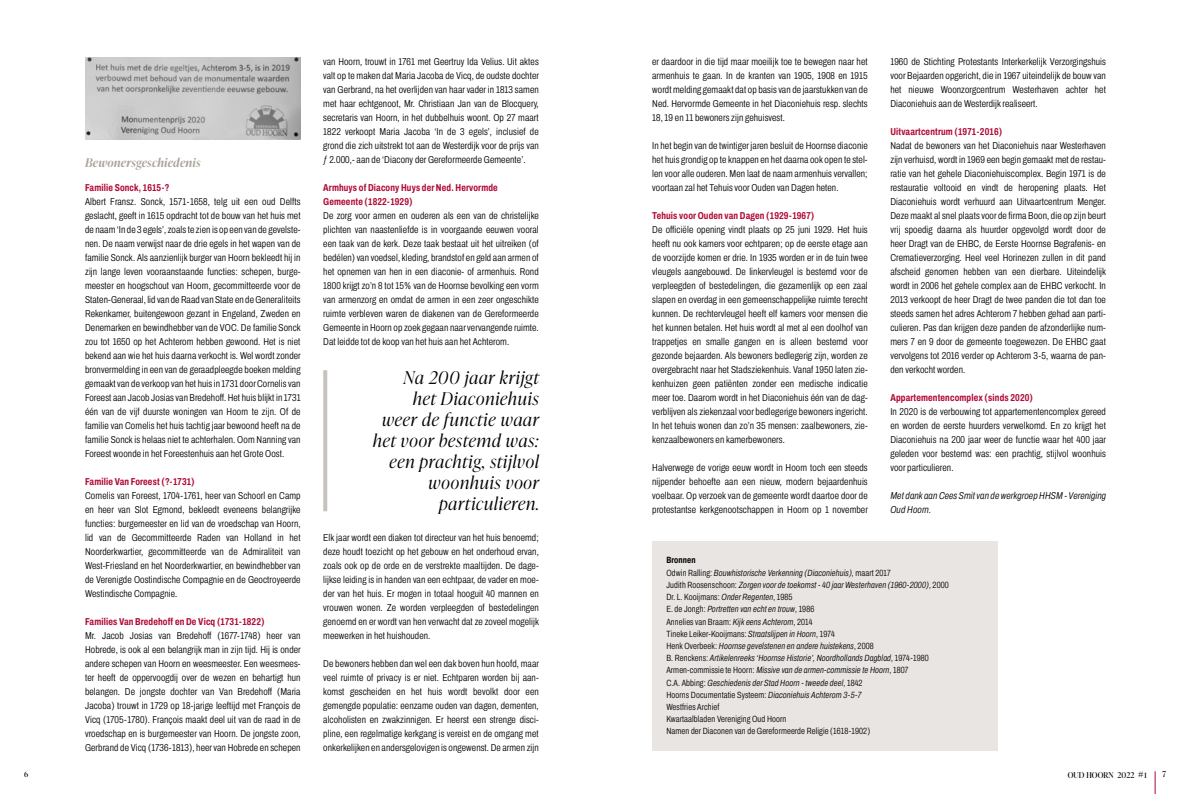
<style>
.page{position:relative;width:1191px;height:794px;background:#fff}
.page>*{position:absolute;margin:0;border:0;box-sizing:border-box;transform-origin:0 0}
.t1{font:italic 300 17.5px/21px "Ivy Presto Display";letter-spacing:.05em;color:#000;text-align:right}
.t2{font:italic 600 12px "Ivy Presto Display";letter-spacing:.015em;color:#aca49a}
.t3{font:300 10px/14px "Archivo Condensed";letter-spacing:.01em;color:#000;text-align:justify}
.t4{font:700 10px/14px "Archivo Condensed";letter-spacing:.015em;color:#b10933}
.t5{font:italic 300 10px/14px "Archivo Condensed";letter-spacing:.01em;color:#000}
.t6{font:italic 300 9px/12.2px "Archivo Condensed";letter-spacing:.015em;color:#000}
.t7{font:8px "Ivy Presto Display";letter-spacing:.01em;color:#000}
.s1{font-weight:700;font-style:normal}
.s2{font-style:normal}
.s3{font-family:"Baskerville"}
</style>
<div class="page">
<svg style="left:323px;top:370px;width:4px;height:141px"></svg>
<div style="left:652px;top:541px;width:346px;height:210px;background:#e8e5e3"></div>
<img style="left:85px;top:57px;width:215px;height:83px">
<svg style="left:1154px;top:771px;width:1px;height:23px"></svg>
<p class="t2" style="left:85px;top:154px;width:117px">Bewonersgeschiedenis</p>
<p class="t4" style="left:85px;top:181px;width:86px">Familie Sonck, 1615-?</p>
<p class="t3" style="left:85px;top:195px;width:217px">Albert Fransz. Sonck, 1571-1658, telg uit een oud Delfts geslacht, geeft in 1615 opdracht tot de bouw van het huis met de naam ‘In de 3 egels’, zoals te zien is op een van de gevelste&shy;nen. De naam verwijst naar de drie egels in het wapen van de familie Sonck. Als aanzienlijk burger van Hoorn bekleedt hij in zijn lange leven vooraanstaande functies: schepen, burge&shy;meester en hoogschout van Hoorn, gecommitteerde voor de Staten-Generaal, lid van de Raad van State en de Generaliteits Rekenkamer, buitengewoon gezant in Engeland, Zweden en Denemarken en bewindhebber van de VOC. De familie Sonck zou tot 1650 op het Achterom hebben gewoond. Het is niet bekend aan wie het huis daarna verkocht is. Wel wordt zonder bronvermelding in een van de geraadpleegde boeken melding gemaakt van de verkoop van het huis in 1731 door Cornelis van Foreest aan Jacob Josias van Bredehoff. Het huis blijkt in 1731 één van de vijf duurste woningen van Hoorn te zijn. Of de familie van Cornelis het huis tachtig jaar bewoond heeft na de familie Sonck is helaas niet te achterhalen. Oom Nanning van Foreest woonde in het Foreestenhuis aan het Grote Oost.</p>
<p class="t4" style="left:85px;top:475px;width:111px">Familie Van Foreest (?-1731)</p>
<p class="t3" style="left:85px;top:489px;width:217px">Cornelis van Foreest, 1704-1761, heer van Schoorl en Camp en heer van Slot Egmond, bekleedt eveneens belangrijke functies: burgemeester en lid van de vroedschap van Hoorn, lid van de Gecommitteerde Raden van Holland in het Noorderkwartier, gecommitteerde van de Admiraliteit van West-Friesland en het Noorderkwartier, en bewindhebber van de Verenigde Oostindische Compagnie en de Geoctroyeerde Westindische Compagnie.</p>
<p class="t4" style="left:85px;top:615px;width:181px">Families Van Bredehoff en De Vicq (1731-1822)</p>
<p class="t3" style="left:85px;top:629px;width:217px">Mr. Jacob Josias van Bredehoff (1677-1748) heer van Hobrede, is ook al een belangrijk man in zijn tijd. Hij is onder andere schepen van Hoorn en weesmeester. Een weesmees&shy;ter heeft de oppervoogdij over de wezen en behartigt hun belangen. De jongste dochter van Van Bredehoff (Maria Jacoba) trouwt in 1729 op 18-jarige leeftijd met François de Vicq (1705-1780). François maakt deel uit van de raad in de vroedschap en is burgemeester van Hoorn. De jongste zoon, Gerbrand de Vicq (1736-1813), heer van Hobrede en schepen</p>
<p class="t3" style="left:323px;top:55px;width:217px">van Hoorn, trouwt in 1761 met Geertruy Ida Velius. Uit aktes valt op te maken dat Maria Jacoba de Vicq, de oudste dochter van Gerbrand, na het overlijden van haar vader in 1813 samen met haar echtgenoot, Mr. Christiaan Jan van de Blocquery, secretaris van Hoorn, in het dubbelhuis woont. Op 27 maart 1822 verkoopt Maria Jacoba ‘In de 3 egels’, inclusief de grond die zich uitstrekt tot aan de Westerdijk voor de prijs van ƒ 2.000,- aan de ‘Diacony der Gereformeerde Gemeente’.</p>
<p class="t4" style="left:323px;top:181px;width:176px">Armhuys of Diacony Huys der Ned. Hervormde<br>Gemeente (1822-1929)</p>
<p class="t3" style="left:323px;top:209px;width:217px">De zorg voor armen en ouderen als een van de christelijke plichten van naastenliefde is in voorgaande eeuwen vooral een taak van de kerk. Deze taak bestaat uit het uitreiken (of bedélen) van voedsel, kleding, brandstof en geld aan armen of het opnemen van hen in een diaconie- of armenhuis. Rond 1800 krijgt zo’n 8 tot 15% van de Hoornse bevolking een vorm van armenzorg en omdat de armen in een zeer ongeschikte ruimte verbleven waren de diakenen van de Gereformeerde Gemeente in Hoorn op zoek gegaan naar vervangende ruimte.<br>Dat leidde tot de koop van het huis aan het Achterom.</p>
<h1 class="t1" style="left:373px;top:366px;width:167px">Na 200 jaar krijgt<br>het Diaconiehuis<br>weer de functie waar het voor bestemd was: een prachtig, stijlvol woonhuis voor particulieren.</h1>
<p class="t3" style="left:323px;top:531px;width:217px">Elk jaar wordt een diaken tot directeur van het huis benoemd; deze houdt toezicht op het gebouw en het onderhoud ervan, zoals ook op de orde en de verstrekte maaltijden. De dage&shy;lijkse leiding is in handen van een echtpaar, de vader en moe&shy;der van het huis. Er mogen in totaal hooguit 40 mannen en vrouwen wonen. Ze worden verpleegden of bestedelingen genoemd en er wordt van hen verwacht dat ze zoveel mogelijk meewerken in het huishouden.</p>
<p class="t3" style="left:323px;top:657px;width:217px">De bewoners hebben dan wel een dak boven hun hoofd, maar veel ruimte of privacy is er niet. Echtparen worden bij aan&shy;komst gescheiden en het huis wordt bevolkt door een gemengde populatie: eenzame ouden van dagen, dementen, alcoholisten en zwakzinnigen. Er heerst een strenge disci&shy;pline, een regelmatige kerkgang is vereist en de omgang met onkerkelijken en andersgelovigen is ongewenst. De armen zijn</p>
<p class="t3" style="left:652px;top:55px;width:217px">er daardoor in die tijd maar moeilijk toe te bewegen naar het armenhuis te gaan. In de kranten van 1905, 1908 en 1915 wordt melding gemaakt dat op basis van de jaarstukken van de Ned. Hervormde Gemeente in het Diaconiehuis resp. slechts 18, 19 en 11 bewoners zijn gehuisvest.</p>
<p class="t3" style="left:652px;top:139px;width:217px">In het begin van de twintiger jaren besluit de Hoornse diaconie het huis grondig op te knappen en het daarna ook open te stel&shy;len voor alle ouderen. Men laat de naam armenhuis vervallen; voortaan zal het Tehuis voor Ouden van Dagen heten.</p>
<p class="t4" style="left:652px;top:209px;width:164px">Tehuis voor Ouden van Dagen (1929-1967)</p>
<p class="t3" style="left:652px;top:223px;width:217px">De officiële opening vindt plaats op 25 juni 1929. Het huis heeft nu ook kamers voor echtparen; op de eerste etage aan de voorzijde komen er drie. In 1935 worden er in de tuin twee vleugels aangebouwd. De linkervleugel is bestemd voor de verpleegden of bestedelingen, die gezamenlijk op een zaal slapen en overdag in een gemeenschappelijke ruimte terecht kunnen. De rechtervleugel heeft elf kamers voor mensen die het kunnen betalen. Het huis wordt al met al een doolhof van trappetjes en smalle gangen en is alleen bestemd voor gezonde bejaarden. Als bewoners bedlegerig zijn, worden ze overgebracht naar het Stadsziekenhuis. Vanaf 1950 laten zie&shy;kenhuizen geen patiënten zonder een medische indicatie meer toe. Daarom wordt in het Diaconiehuis één van de dag&shy;verblijven als ziekenzaal voor bedlegerige bewoners ingericht.<br>In het tehuis wonen dan zo’n 35 mensen: zaalbewoners, zie&shy;kenzaalbewoners en kamerbewoners.</p>
<p class="t3" style="left:652px;top:461px;width:217px">Halverwege de vorige eeuw wordt in Hoorn toch een steeds nijpender behoefte aan een nieuw, modern bejaardenhuis voelbaar. Op verzoek van de gemeente wordt daartoe door de protestantse kerkgenootschappen in Hoorn op 1 november</p>
<p class="t3" style="left:890px;top:55px;width:217px">1960 de Stichting Protestants Interkerkelijk Verzorgingshuis voor Bejaarden opgericht, die in 1967 uiteindelijk de bouw van het nieuwe Woonzorgcentrum Westerhaven achter het Diaconiehuis aan de Westerdijk realiseert.</p>
<p class="t4" style="left:890px;top:125px;width:113px">Uitvaartcentrum (1971-2016)</p>
<p class="t3" style="left:890px;top:139px;width:217px">Nadat de bewoners van het Diaconiehuis naar Westerhaven zijn verhuisd, wordt in 1969 een begin gemaakt met de restau&shy;ratie van het gehele Diaconiehuiscomplex. Begin 1971 is de restauratie voltooid en vindt de heropening plaats. Het Diaconiehuis wordt verhuurd aan Uitvaartcentrum Menger.<br>Deze maakt al snel plaats voor de firma Boon, die op zijn beurt vrij spoedig daarna als huurder opgevolgd wordt door de heer Dragt van de EHBC, de Eerste Hoornse Begrafenis- en Crematieverzorging. Heel veel Horinezen zullen in dit pand afscheid genomen hebben van een dierbare. Uiteindelijk wordt in 2006 het gehele complex aan de EHBC verkocht. In 2013 verkoopt de heer Dragt de twee panden die tot dan toe steeds samen het adres Achterom 7 hebben gehad aan parti&shy;culieren. Pas dan krijgen deze panden de afzonderlijke num&shy;mers 7 en 9 door de gemeente toegewezen. De EHBC gaat vervolgens tot 2016 verder op Achterom 3-5, waarna de pan&shy;den verkocht worden.</p>
<p class="t4" style="left:890px;top:391px;width:144px">Appartementencomplex (sinds 2020)</p>
<p class="t3" style="left:890px;top:405px;width:217px">In 2020 is de verbouwing tot appartementencomplex gereed en worden de eerste huurders verwelkomd. En zo krijgt het Diaconiehuis na 200 jaar weer de functie waar het 400 jaar geleden voor bestemd was: een prachtig, stijlvol woonhuis voor particulieren.</p>
<p class="t5" style="left:890px;top:489px;width:217px">Met dank aan Cees Smit van de werkgroep HHSM - Vereniging<br>Oud Hoorn.</p>
<p class="t6" style="left:666px;top:554px;width:284px"><span class="s1">Bronnen<br></span><span class="s2">Odwin Ralling:</span> Bouwhistorische Verkenning (Diaconiehuis)<span class="s2">, maart 2017<br>Judith Roosenschoon:</span> Zorgen voor de toekomst - 40 jaar Westerhaven (1960-2000)<span class="s2">, 2000<br>Dr. L. Kooijmans:</span> Onder Regenten<span class="s2">, 1985<br>E. de Jongh:</span> Portretten van echt en trouw<span class="s2">, 1986<br>Annelies van Braam:</span> Kijk eens Achterom<span class="s2">, 2014<br>Tineke Leiker-Kooijmans:</span> Straatslijpen in Hoorn<span class="s2">, 1974<br>Henk Overbeek:</span> Hoornse gevelstenen en andere huistekens<span class="s2">, 2008<br>B. Renckens:</span> Artikelenreeks ‘Hoornse Historie’, Noordhollands Dagblad<span class="s2">, 1974-1980<br>Armen-commissie te Hoorn:</span> Missive van de armen-commissie te Hoorn<span class="s2">, 1807<br>C.A. Abbing:</span> Geschiedenis der Stad Hoorn - tweede deel<span class="s2">, 1842<br>Hoorns Documentatie Systeem:</span> Diaconiehuis Achterom 3-5-7<br><span class="s2">Westfries Archief<br>Kwartaalbladen Vereniging Oud Hoorn<br>Namen der Diaconen van de Gereformeerde Religie (1618-1902)</span></p>
<p class="t7" style="left:24px;top:769px;width:6px">6</p>
<p class="t7" style="left:1067px;top:769px;width:80px">OUD HOORN 2022 <span class="s3">#</span>1</p>
<p class="t7" style="left:1162px;top:769px;width:5px">7</p>
</div>
